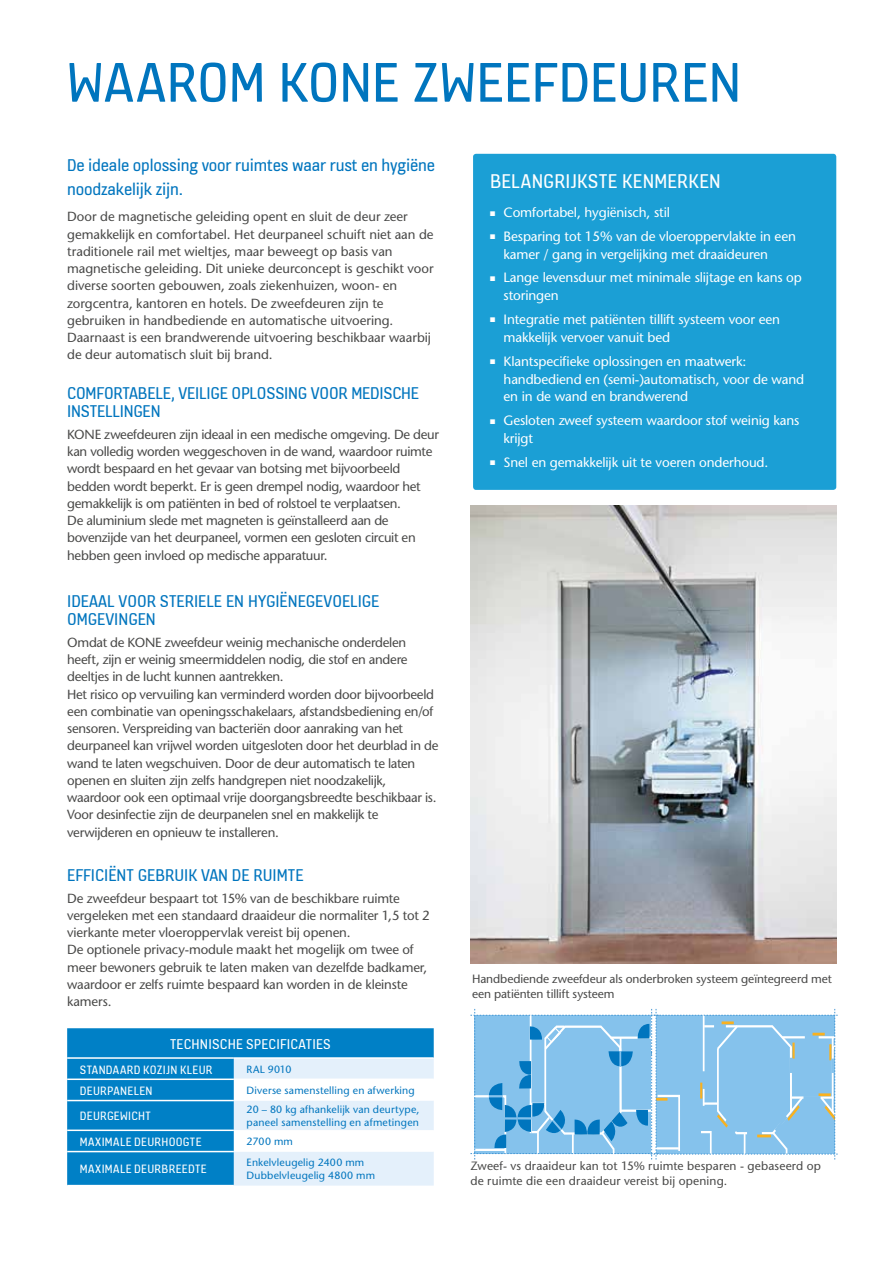
<style>
.page{position:relative;width:893px;height:1263px;background:#fff}
.page>*{position:absolute;margin:0;border:0;box-sizing:border-box;transform-origin:0 0}
.t1{font:60px "KONE Information v 13";color:#0075be}
.t2{font:21px "KONE Information v 13";letter-spacing:.01em;color:#fff}
.t3{font:18px/18px "KONE Information v 13";letter-spacing:-.01em;color:#0075be}
.t4{font:15px "KONE Information v 13";letter-spacing:.015em;color:#fff}
.t5{font:13.5px/18px "Stone Sans";letter-spacing:-.01em;color:#fff}
.t6{font:13.2px/17.2px "Stone Sans";letter-spacing:-.015em;color:#494948}
.t7{font:12.75px "KONE Information v 13";letter-spacing:.025em;color:#fff}
.t8{font:12px/15px "Stone Sans";color:#494948}
.t9{font:10.5px/12.8px "Stone Sans";letter-spacing:.02em;color:#0075be}
</style>
<div class="page">
<div style="left:473px;top:154px;width:363px;height:336px;background:#1b9fd5;border-radius:3px"></div>
<img style="left:471px;top:505px;width:366px;height:459px">
<div style="left:67px;top:1028px;width:367px;height:157px;background:#0080c6"></div>
<svg style="left:234px;top:1059px;width:200px;height:126px"></svg>
<hr style="left:67px;top:1100px;width:167px;height:1px;background:#fff">
<hr style="left:67px;top:1129px;width:167px;height:2px;background:#fff">
<hr style="left:67px;top:1151px;width:167px;height:1px;background:#fff">
<hr style="left:67px;top:1057px;width:167px;height:2px;background:#fff">
<hr style="left:234px;top:1057px;width:200px;height:2px;background:#fff">
<hr style="left:67px;top:1078px;width:167px;height:2px;background:#fff">
<hr style="left:234px;top:1078px;width:200px;height:2px;background:#fff">
<svg style="left:470px;top:1009px;width:368px;height:150px;background:#90c6ea"></svg>
<h1 class="t1" style="left:67px;top:42px;width:676px">WAAROM KONE ZWEEFDEUREN</h1>
<h3 class="t3" style="left:67px;top:152px;width:369px;line-height:24px">De ideale oplossing voor ruimtes waar rust en hygiëne noodzakelijk zijn.</h3>
<p class="t6" style="left:67px;top:208px;width:368px">Door de magnetische geleiding opent en sluit de deur zeer gemakkelijk en comfortabel. Het deurpaneel schuift niet aan de traditionele rail met wieltjes, maar beweegt op basis van magnetische geleiding. Dit unieke deurconcept is geschikt voor diverse soorten gebouwen, zoals ziekenhuizen, woon- en zorgcentra, kantoren en hotels. De zweefdeuren zijn te gebruiken in handbediende en automatische uitvoering.<br>Daarnaast is een brandwerende uitvoering beschikbaar waarbij de deur automatisch sluit bij brand.</p>
<h3 class="t3" style="left:67px;top:384px;width:353px">COMFORTABELE, VEILIGE OPLOSSING VOOR MEDISCHE<br>INSTELLINGEN</h3>
<p class="t6" style="left:67px;top:426px;width:373px">KONE zweefdeuren zijn ideaal in een medische omgeving. De deur kan volledig worden weggeschoven in de wand, waardoor ruimte wordt bespaard en het gevaar van botsing met bijvoorbeeld bedden wordt beperkt. Er is geen drempel nodig, waardoor het gemakkelijk is om patiënten in bed of rolstoel te verplaatsen.<br>De aluminium slede met magneten is geïnstalleerd aan de bovenzijde van het deurpaneel, vormen een gesloten circuit en hebben geen invloed op medische apparatuur.</p>
<h3 class="t3" style="left:67px;top:592px;width:314px">IDEAAL VOOR STERIELE EN HYGIËNEGEVOELIGE<br>OMGEVINGEN</h3>
<p class="t6" style="left:67px;top:633px;width:373px">Omdat de KONE zweefdeur weinig mechanische onderdelen heeft, zijn er weinig smeermiddelen nodig, die stof en andere deeltjes in de lucht kunnen aantrekken.<br>Het risico op vervuiling kan verminderd worden door bijvoorbeeld een combinatie van openingsschakelaars, afstandsbediening en/of sensoren. Verspreiding van bacteriën door aanraking van het deurpaneel kan vrijwel worden uitgesloten door het deurblad in de wand te laten wegschuiven. Door de deur automatisch te laten openen en sluiten zijn zelfs handgrepen niet noodzakelijk, waardoor ook een optimaal vrije doorgangsbreedte beschikbaar is.<br>Voor desinfectie zijn de deurpanelen snel en makkelijk te verwijderen en opnieuw te installeren.</p>
<h3 class="t3" style="left:67px;top:865px;width:238px">EFFICIËNT GEBRUIK VAN DE RUIMTE</h3>
<p class="t6" style="left:67px;top:889px;width:364px">De zweefdeur bespaart tot 15% van de beschikbare ruimte vergeleken met een standaard draaideur die normaliter 1,5 tot 2 vierkante meter vloeroppervlak vereist bij openen.<br>De optionele privacy-module maakt het mogelijk om twee of meer bewoners gebruik te laten maken van dezelfde badkamer, waardoor er zelfs ruimte bespaard kan worden in de kleinste kamers.</p>
<h2 class="t2" style="left:490px;top:168px;width:232px">BELANGRIJKSTE KENMERKEN</h2>
<p class="t5" style="left:490px;top:204px;width:181px">■ Comfortabel, hygiënisch, stil</p>
<p class="t5" style="left:504px;top:227px;width:294px;text-indent:-13px">■ Besparing tot 15% van de vloeroppervlakte in een kamer / gang in vergelijking met draaideuren</p>
<p class="t5" style="left:504px;top:269px;width:300px;text-indent:-13px">■ Lange levensduur met minimale slijtage en kans op storingen</p>
<p class="t5" style="left:504px;top:310px;width:278px;text-indent:-13px">■ Integratie met patiënten tillift systeem voor een makkelijk vervoer vanuit bed</p>
<p class="t5" style="left:504px;top:352px;width:302px;text-indent:-13px">■ Klantspecifieke oplossingen en maatwerk: handbediend en (semi-)automatisch, voor de wand en in de wand en brandwerend</p>
<p class="t5" style="left:504px;top:411px;width:297px;text-indent:-13px">■ Gesloten zweef systeem waardoor stof weinig kans krijgt</p>
<p class="t5" style="left:490px;top:453px;width:280px">■ Snel en gemakkelijk uit te voeren onderhoud.</p>
<p class="t8" style="left:472px;top:971px;width:361px">Handbediende zweefdeur als onderbroken systeem geïntegreerd met een patiënten tillift systeem</p>
<p class="t4" style="left:170px;top:1034px;width:162px">TECHNISCHE SPECIFICATIES</p>
<p class="t7" style="left:80px;top:1061px;width:134px">STANDAARD KOZIJN KLEUR</p>
<p class="t9" style="left:247px;top:1063px;width:46px">RAL 9010</p>
<p class="t7" style="left:80px;top:1082px;width:74px">DEURPANELEN</p>
<p class="t9" style="left:247px;top:1084px;width:170px">Diverse samenstelling en afwerking</p>
<p class="t7" style="left:80px;top:1108px;width:72px">DEURGEWICHT</p>
<p class="t9" style="left:247px;top:1103px;width:174px">20 – 80 kg afhankelijk van deurtype, paneel samenstelling en afmetingen</p>
<p class="t7" style="left:80px;top:1133px;width:123px">MAXIMALE DEURHOOGTE</p>
<p class="t9" style="left:247px;top:1135px;width:48px">2700 mm</p>
<p class="t7" style="left:80px;top:1161px;width:128px">MAXIMALE DEURBREEDTE</p>
<p class="t9" style="left:247px;top:1156px;width:130px">Enkelvleugelig 2400 mm<br>Dubbelvleugelig 4800 mm</p>
<p class="t8" style="left:470px;top:1159px;width:352px">Zweef- vs draaideur kan tot 15% ruimte besparen - gebaseerd op de ruimte die een draaideur vereist bij opening.</p>
</div>
